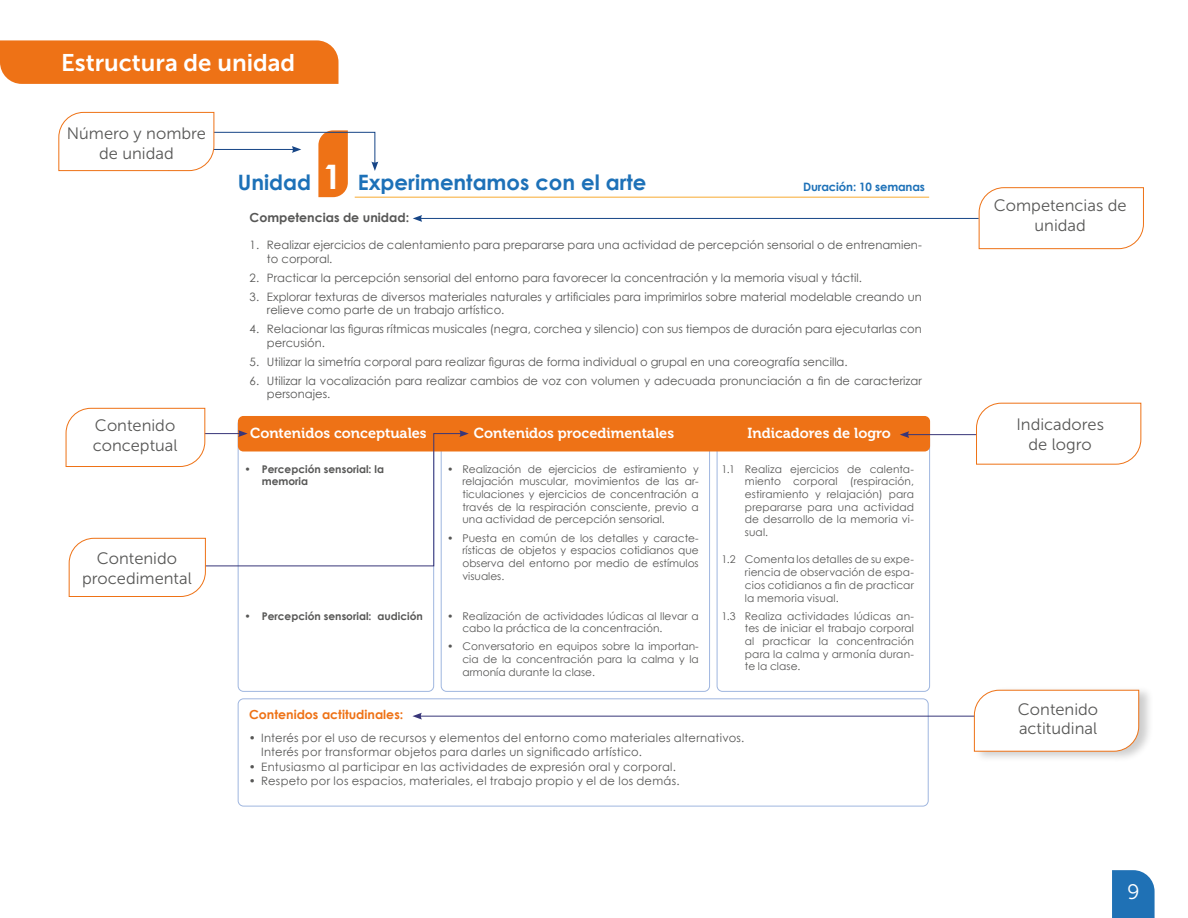
<style>
.page{position:relative;width:1188px;height:918px;background:#fff}
.page>*{position:absolute;margin:0;border:0;box-sizing:border-box;transform-origin:0 0}
.t1{font:24px "Museo Sans 700";color:#fff}
.t2{font:700 21.15px "Century Gothic";color:#1d71b8}
.t3{font:21px "Museo 300";color:#fff}
.t4{font:16.5px/19.8px "Museo Sans 300";color:#575756;text-align:center}
.t5{font:14.4px "Museo 700";color:#fff}
.t6{font:700 12.6px "Century Gothic";color:#575756}
.t7{font:700 12.45px "Century Gothic";color:#ee7216}
.t8{font:11.55px/13.5px "Century Gothic";color:#575756}
.t9{font:11.55px/14.4px "Century Gothic";letter-spacing:.025em;color:#575756}
.t10{font:700 11.55px "Century Gothic";letter-spacing:-.01em;color:#1d71b8}
.t11{font:10.65px/12.8px "Century Gothic";color:#575756;text-align:justify}
.t12{font:700 10.65px/12.8px "Century Gothic";color:#575756}
.s1{font-size:33.75px;color:#fff}
.s2{font-weight:400}
</style>
<div class="page">
<svg style="left:1112px;top:870px;width:43px;height:48px;background:#2c79b9"></svg>
<div style="left:717px;top:433px;width:213px;height:259px;border:1px solid #9fb6df;border-radius:5px"></div>
<div style="left:238px;top:416px;width:692px;height:35px;background:#ee7216;border-radius:5px"></div>
<hr style="left:355px;top:197px;width:574px;height:1px;background:#f8aa30">
<svg style="left:58px;top:112px;width:320px;height:85px"></svg>
<hr style="left:420px;top:218px;width:559px;height:1px;background:#164586">
<svg style="left:413px;top:215px;width:9px;height:7px"></svg>
<svg style="left:978px;top:187px;width:166px;height:62px"></svg>
<hr style="left:907px;top:434px;width:88px;height:1px;background:#383679">
<svg style="left:900px;top:431px;width:9px;height:7px"></svg>
<svg style="left:976px;top:402px;width:166px;height:63px"></svg>
<svg style="left:65px;top:408px;width:404px;height:189px"></svg>
<div style="left:0;top:40px;width:339px;height:44px;background:#ee7216"></div>
<div style="left:238px;top:698px;width:691px;height:109px;border:1px solid #9fb6df;border-radius:5px"></div>
<hr style="left:420px;top:716px;width:555px;height:1px;background:#383679">
<svg style="left:412px;top:713px;width:10px;height:7px"></svg>
<div style="left:974px;top:685px;width:181px;height:78px;background:#000;opacity:.2"></div>
<svg style="left:974px;top:690px;width:165px;height:62px"></svg>
<h1 class="t1" style="left:61px;top:50px;width:236px">Estructura de unidad</h1>
<h3 class="t4" style="left:67px;top:124px;width:141px">Número y nombre de unidad</h3>
<h3 class="t4" style="left:93px;top:416px;width:86px;text-align:left">Contenido conceptual</h3>
<h3 class="t4" style="left:82px;top:548px;width:111px">Contenido procedimental</h3>
<h2 class="t2" style="left:238px;top:166px;width:410px">Unidad <span class="s1">1</span> Experimentamos con el arte</h2>
<p class="t10" style="left:803px;top:178px;width:123px">Duración: 10 semanas</p>
<p class="t6" style="left:250px;top:208px;width:161px">Competencias de unidad:</p>
<p class="t8" style="left:267px;top:238px;width:656px;text-indent:-17px">1. Realizar ejercicios de calentamiento para prepararse para una actividad de percepción sensorial o de entrenamien&shy;to corporal.</p>
<p class="t8" style="left:250px;top:271px;width:614px">2. Practicar la percepción sensorial del entorno para favorecer la concentración y la memoria visual y táctil.</p>
<p class="t8" style="left:267px;top:290px;width:656px;text-indent:-17px">3. Explorar texturas de diversos materiales naturales y artificiales para imprimirlos sobre material modelable creando un relieve como parte de un trabajo artístico.</p>
<p class="t8" style="left:267px;top:322px;width:656px;text-indent:-17px">4. Relacionar las figuras rítmicas musicales (negra, corchea y silencio) con sus tiempos de duración para ejecutarlas con percusión.</p>
<p class="t8" style="left:250px;top:355px;width:600px">5. Utilizar la simetría corporal para realizar figuras de forma individual o grupal en una coreografía sencilla.</p>
<p class="t8" style="left:267px;top:374px;width:656px;text-indent:-17px">6. Utilizar la vocalización para realizar cambios de voz con volumen y adecuada pronunciación a fin de caracterizar personajes.</p>
<h3 class="t5" style="left:250px;top:425px;width:178px">Contenidos conceptuales</h3>
<h3 class="t5" style="left:474px;top:425px;width:202px">Contenidos procedimentales</h3>
<h3 class="t5" style="left:748px;top:425px;width:145px">Indicadores de logro</h3>
<p class="t12" style="left:262px;top:462px;width:124px;text-indent:-17px"><span class="s2">•</span> Percepción sensorial: la memoria</p>
<p class="t11" style="left:462px;top:462px;width:238px;text-indent:-15px">• Realización de ejercicios de estiramiento y relajación muscular, movimientos de las ar&shy;ticulaciones y ejercicios de concentración a través de la respiración consciente, previo a una actividad de percepción sensorial.</p>
<p class="t11" style="left:462px;top:531px;width:238px;text-indent:-15px">• Puesta en común de los detalles y caracte&shy;rísticas de objetos y espacios cotidianos que observa del entorno por medio de estímulos visuales.</p>
<p class="t12" style="left:244px;top:609px;width:180px"><span class="s2">•</span> Percepción sensorial: audición</p>
<p class="t11" style="left:462px;top:609px;width:238px;text-indent:-15px">• Realización de actividades lúdicas al llevar a cabo la práctica de la concentración.</p>
<p class="t11" style="left:462px;top:640px;width:238px;text-indent:-15px">• Conversatorio en equipos sobre la importan&shy;cia de la concentración para la calma y la armonía durante la clase.</p>
<p class="t11" style="left:745px;top:462px;width:171px;text-indent:-23px">1.1 Realiza ejercicios de calenta&shy;miento corporal (respiración, estiramiento y relajación) para prepararse para una actividad de desarrollo de la memoria vi&shy;sual.</p>
<p class="t11" style="left:745px;top:553px;width:171px;text-indent:-23px">1.2 Comenta los detalles de su expe&shy;riencia de observación de espa&shy;cios cotidianos a fin de practicar la memoria visual.</p>
<p class="t11" style="left:745px;top:609px;width:171px;text-indent:-23px">1.3 Realiza actividades lúdicas an&shy;tes de iniciar el trabajo corporal al practicar la concentración para la calma y armonía duran&shy;te la clase.</p>
<p class="t7" style="left:249px;top:705px;width:156px">Contenidos actitudinales:</p>
<p class="t9" style="left:261px;top:730px;width:485px;text-indent:-13px">• Interés por el uso de recursos y elementos del entorno como materiales alternativos.<br>Interés por transformar objetos para darles un significado artístico.</p>
<p class="t9" style="left:249px;top:759px;width:429px">• Entusiasmo al participar en las actividades de expresión oral y corporal.</p>
<p class="t9" style="left:249px;top:773px;width:432px">• Respeto por los espacios, materiales, el trabajo propio y el de los demás.</p>
<h3 class="t4" style="left:994px;top:196px;width:134px">Competencias de unidad</h3>
<h3 class="t4" style="left:1016px;top:415px;width:89px">Indicadores de logro</h3>
<h3 class="t4" style="left:1018px;top:699px;width:82px;text-align:left">Contenido actitudinal</h3>
<h3 class="t3" style="left:1127px;top:881px;width:13px">9</h3>
</div>
